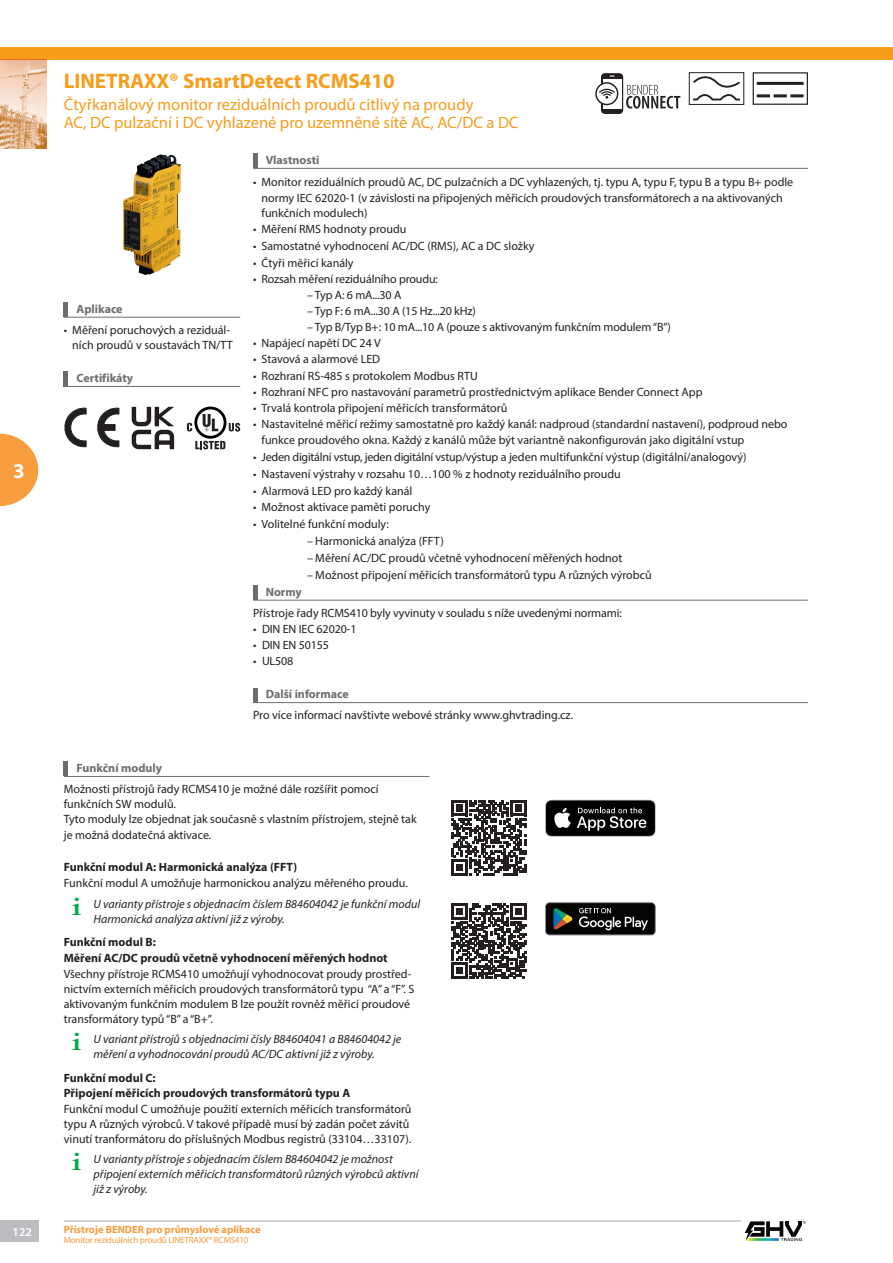
<style>
.page{position:relative;width:893px;height:1263px;background:#fff}
.page>*{position:absolute;margin:0;border:0;box-sizing:border-box;transform-origin:0 0}
.t1{font:700 27px "Garamond";color:#00a84e;scale:1.2 1}
.t2{font:700 21px "Myriad Pro";color:#f89c1c}
.t3{font:700 21px "Myriad Pro";color:#fff}
.t4{font:16.5px/18px "Myriad Pro";color:#f89c1c}
.t5{font:12px/15px "Myriad Pro";color:#231f20}
.t6{font:italic 12px/15px "Myriad Pro";color:#231f20}
.t7{font:700 12px/15.8px "Myriad Pro";color:#231f20}
.t8{font:700 12px "Myriad Pro";color:#6c6d70}
.t9{font:600 12px "Myriad Pro";color:#fff}
.t10{font:700 10.5px "Myriad Pro";color:#f89d3d}
.t11{font:9px "Myriad Pro";letter-spacing:-.02em;color:#f89d3d}
</style>
<div class="page">
<div style="left:0;top:1220px;width:38px;height:22px;background:#bcbdc0"></div>
<svg style="left:0;top:434px;width:38px;height:72px"></svg>
<hr style="left:64px;top:1220px;width:691px;height:1px;background:#a8a9ad">
<div style="left:742px;top:1218px;width:66px;height:26px;background:#fff"></div>
<svg style="left:745px;top:1221px;width:60px;height:20px"></svg>
<div style="left:0;top:47px;width:893px;height:13px;background:#f89c1c"></div>
<img style="left:0;top:60px;width:47px;height:89px">
<hr style="left:253px;top:168px;width:555px;height:1px;background:#6c6d70">
<hr style="left:253px;top:600px;width:555px;height:1px;background:#6c6d70">
<hr style="left:253px;top:702px;width:555px;height:1px;background:#6c6d70">
<hr style="left:253px;top:153px;width:4px;height:15px;background:#6c6d70">
<hr style="left:253px;top:585px;width:4px;height:15px;background:#6c6d70">
<hr style="left:253px;top:688px;width:4px;height:14px;background:#6c6d70">
<hr style="left:64px;top:317px;width:176px;height:1px;background:#6c6d70">
<hr style="left:64px;top:386px;width:176px;height:1px;background:#6c6d70">
<hr style="left:64px;top:302px;width:4px;height:15px;background:#6c6d70">
<hr style="left:64px;top:371px;width:4px;height:15px;background:#6c6d70">
<svg style="left:64px;top:407px;width:23px;height:40px"></svg>
<svg style="left:97px;top:407px;width:22px;height:40px"></svg>
<svg style="left:132px;top:407px;width:42px;height:42px"></svg>
<img style="left:123px;top:154px;width:58px;height:121px">
<svg style="left:187px;top:423px;width:5px;height:9px"></svg>
<svg style="left:195px;top:441px;width:30px;height:8px"></svg>
<div style="left:194px;top:407px;width:32px;height:32px;border:3px solid #000;border-radius:50%"></div>
<svg style="left:229px;top:423px;width:11px;height:9px"></svg>
<svg style="left:203px;top:414px;width:15px;height:17px"></svg>
<hr style="left:64px;top:776px;width:365px;height:1px;background:#6c6d70">
<hr style="left:64px;top:761px;width:4px;height:15px;background:#6c6d70">
<svg style="left:451px;top:903px;width:76px;height:76px"></svg>
<svg style="left:451px;top:800px;width:76px;height:75px"></svg>
<div style="left:689px;top:72px;width:55px;height:33px;border:1px solid #231f20"></div>
<svg style="left:691px;top:72px;width:51px;height:29px"></svg>
<div style="left:753px;top:72px;width:55px;height:33px;border:1px solid #231f20"></div>
<hr style="left:757px;top:82px;width:47px;height:3px;background:#231f20">
<svg style="left:757px;top:94px;width:30px;height:3px"></svg>
<hr style="left:790px;top:94px;width:14px;height:3px;background:#231f20">
<svg style="left:626px;top:85px;width:54px;height:24px"></svg>
<div style="left:601px;top:73px;width:22px;height:41px;background:#231f20;border-radius:4px"></div>
<div style="left:603px;top:79px;width:19px;height:30px;background:#fff"></div>
<svg style="left:595px;top:76px;width:24px;height:29px"></svg>
<svg style="left:545px;top:800px;width:111px;height:37px;background:#333334"></svg>
<svg style="left:545px;top:902px;width:110px;height:33px;background:#2b2d2a"></svg>
<h2 class="t3" style="left:13px;top:457px;width:13px">3</h2>
<p class="t9" style="left:13px;top:1224px;width:21px">122</p>
<h2 class="t2" style="left:64px;top:67px;width:333px">LINETRAXX® SmartDetect RCMS410</h2>
<h3 class="t4" style="left:64px;top:95px;width:456px">Čtyřkanálový monitor reziduálních proudů citlivý na proudy<br>AC, DC pulzační i DC vyhlazené pro uzemněné sítě AC, AC/DC a DC</h3>
<p class="t8" style="left:266px;top:152px;width:55px">Vlastnosti</p>
<p class="t5" style="left:262px;top:174px;width:533px;line-height:15.8px;text-indent:-9px">• Monitor reziduálních proudů AC, DC pulzačních a DC vyhlazených, tj. typu A, typu F, typu B a typu B+ podle normy IEC 62020-1 (v závislosti na připojených měřicích proudových transformátorech a na aktivovaných funkčních modulech)</p>
<p class="t5" style="left:253px;top:222px;width:155px">• Měření RMS hodnoty proudu</p>
<p class="t5" style="left:253px;top:238px;width:283px">• Samostatné vyhodnocení AC/DC (RMS), AC a DC složky</p>
<p class="t5" style="left:253px;top:255px;width:102px">• Čtyři měřicí kanály</p>
<p class="t5" style="left:253px;top:271px;width:186px">• Rozsah měření reziduálního proudu:</p>
<p class="t5" style="left:307px;top:287px;width:96px">– Typ A: 6 mA...30 A</p>
<p class="t5" style="left:307px;top:304px;width:170px">– Typ F: 6 mA...30 A (15 Hz...20 kHz)</p>
<p class="t5" style="left:307px;top:320px;width:365px">– Typ B/Typ B+: 10 mA...10 A (pouze s aktivovaným funkčním modulem “B”)</p>
<p class="t5" style="left:253px;top:336px;width:129px">• Napájecí napětí DC 24 V</p>
<p class="t5" style="left:253px;top:352px;width:129px">• Stavová a alarmové LED</p>
<p class="t5" style="left:253px;top:368px;width:226px">• Rozhraní RS-485 s protokolem Modbus RTU</p>
<p class="t5" style="left:253px;top:384px;width:451px">• Rozhraní NFC pro nastavování parametrů prostřednictvým aplikace Bender Connect App</p>
<p class="t5" style="left:253px;top:400px;width:256px">• Trvalá kontrola připojení měřicích transformátorů</p>
<p class="t5" style="left:262px;top:416px;width:527px;line-height:15.8px;text-indent:-9px">• Nastavitelné měřicí režimy samostatně pro každý kanál: nadproud (standardní nastavení), podproud nebo funkce proudového okna. Každý z kanálů může být variantně nakonfigurován jako digitální vstup</p>
<p class="t5" style="left:253px;top:449px;width:495px">• Jeden digitální vstup, jeden digitální vstup/výstup a jeden multifunkční výstup (digitální/analogový)</p>
<p class="t5" style="left:253px;top:466px;width:369px">• Nastavení výstrahy v rozsahu 10…100 % z hodnoty reziduálního proudu</p>
<p class="t5" style="left:253px;top:483px;width:161px">• Alarmová LED pro každý kanál</p>
<p class="t5" style="left:253px;top:500px;width:179px">• Možnost aktivace paměti poruchy</p>
<p class="t5" style="left:253px;top:517px;width:138px">• Volitelné funkční moduly:</p>
<p class="t5" style="left:307px;top:533px;width:138px">– Harmonická analýza (FFT)</p>
<p class="t5" style="left:307px;top:550px;width:317px">– Měření AC/DC proudů včetně vyhodnocení měřených hodnot</p>
<p class="t5" style="left:307px;top:567px;width:346px">– Možnost připojení měřicích transformátorů typu A různých výrobců</p>
<p class="t8" style="left:266px;top:584px;width:38px">Normy</p>
<p class="t5" style="left:253px;top:605px;width:370px">Přístroje řady RCMS410 byly vyvinuty v souladu s níže uvedenými normami:</p>
<p class="t5" style="left:253px;top:621px;width:105px">• DIN EN IEC 62020-1</p>
<p class="t5" style="left:253px;top:637px;width:78px">• DIN EN 50155</p>
<p class="t5" style="left:253px;top:653px;width:42px">• UL508</p>
<p class="t8" style="left:266px;top:686px;width:84px">Další informace</p>
<p class="t5" style="left:253px;top:708px;width:322px">Pro více informací navštivte webové stránky www.ghvtrading.cz.</p>
<p class="t8" style="left:77px;top:301px;width:48px">Aplikace</p>
<p class="t5" style="left:64px;top:322px;width:170px;text-align:right">• Měření poruchových a reziduál&shy;ních proudů v soustavách TN/TT</p>
<p class="t8" style="left:77px;top:370px;width:58px">Certifikáty</p>
<p class="t8" style="left:77px;top:760px;width:87px">Funkční moduly</p>
<p class="t5" style="left:64px;top:781px;width:354px">Možnosti přístrojů řady RCMS410 je možné dále rozšířit pomocí funkčních SW modulů.<br>Tyto moduly lze objednat jak současně s vlastním přístrojem, stejně tak je možná dodatečná aktivace.</p>
<p class="t7" style="left:64px;top:859px;width:235px">Funkční modul A: Harmonická analýza (FFT)</p>
<p class="t5" style="left:64px;top:876px;width:346px">Funkční modul A umožňuje harmonickou analýzu měřeného proudu.</p>
<h1 class="t1" style="left:72px;top:888px;width:9px">i</h1>
<p class="t6" style="left:94px;top:896px;width:328px">U varianty přístroje s objednacím číslem B84604042 je funkční modul<br>Harmonická analýza aktivní již z výroby.</p>
<p class="t7" style="left:64px;top:934px;width:325px">Funkční modul B:<br>Měření AC/DC proudů včetně vyhodnocení měřených hodnot</p>
<p class="t5" style="left:64px;top:966px;width:352px">Všechny přístroje RCMS410 umožňují vyhodnocovat proudy prostřed&shy;nictvím externích měřicích proudových transformátorů typu “A” a “F”. S aktivovaným funkčním modulem B lze použít rovněž měřicí proudové transformátory typů “B” a “B+”.</p>
<h1 class="t1" style="left:72px;top:1023px;width:9px">i</h1>
<p class="t6" style="left:94px;top:1032px;width:309px">U variant přístrojů s objednacími čísly B84604041 a B84604042 je měření a vyhodnocování proudů AC/DC aktivní již z výroby.</p>
<p class="t7" style="left:64px;top:1070px;width:288px;line-height:15px">Funkční modul C:<br>Připojení měřicích proudových transformátorů typu A</p>
<p class="t5" style="left:64px;top:1101px;width:349px">Funkční modul C umožňuje použití externích měřicích transformátorů typu A různých výrobců. V takové případě musí bý zadán počet závitů vinutí tranformátoru do příslušných Modbus registrů (33104…33107).</p>
<h1 class="t1" style="left:72px;top:1143px;width:9px">i</h1>
<p class="t6" style="left:94px;top:1151px;width:326px">U varianty přístroje s objednacím číslem B84604042 je možnost připojení externích měřicích transformátorů různých výrobců aktivní již z výroby.</p>
<p class="t10" style="left:64px;top:1222px;width:198px">Přístroje BENDER pro průmyslové aplikace</p>
<p class="t11" style="left:64px;top:1234px;width:186px">Monitor reziduálních proudů LINETRAXX® RCMS410</p>
</div>
